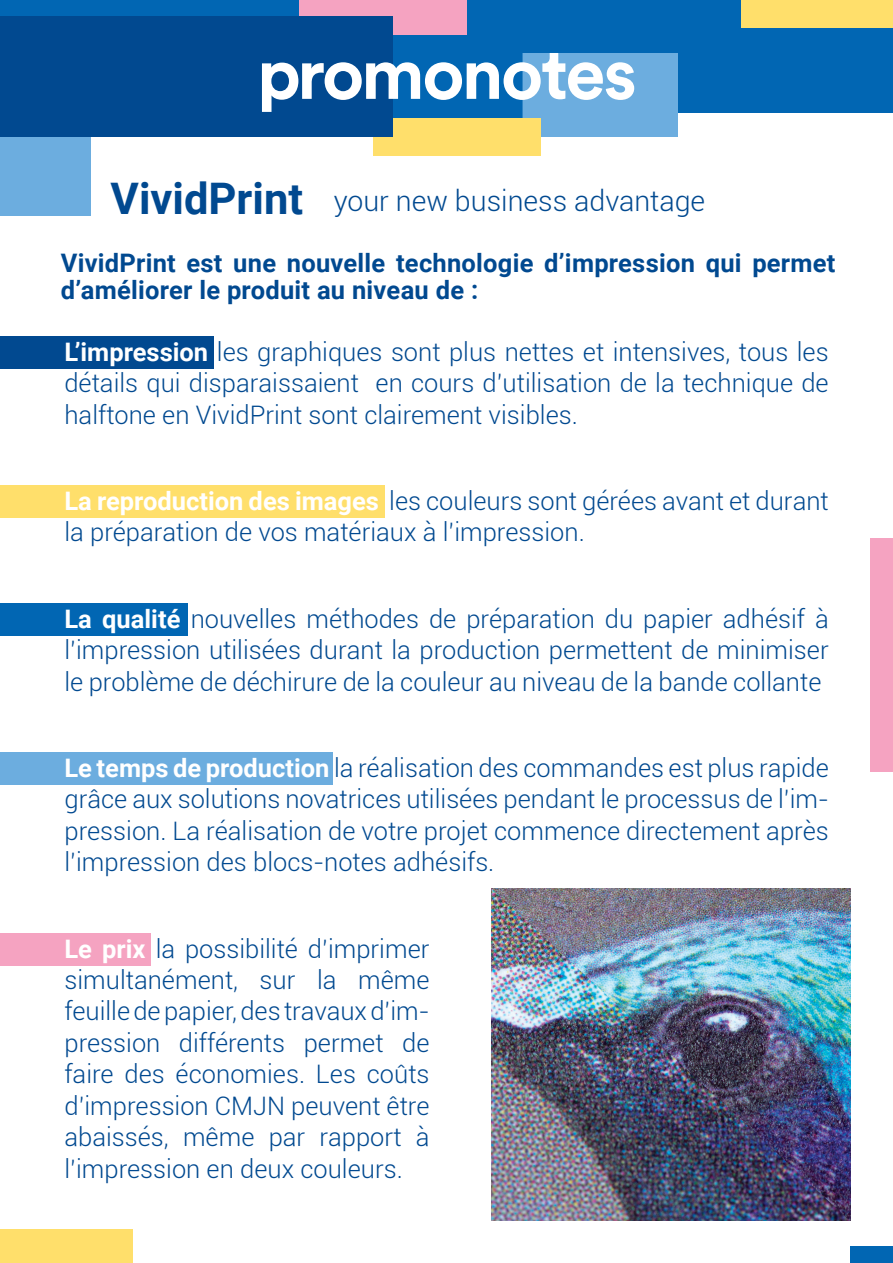
<style>
.page{position:relative;width:893px;height:1263px;background:#fff}
.page>*{position:absolute;margin:0;border:0;box-sizing:border-box;transform-origin:0 0}
.t1{font:300 28.5px "Roboto";color:#014990}
.t2{font:300 25.5px/31.5px "Roboto";color:#014990;text-align:justify}
.t3{font:700 25.5px/27px "Roboto";letter-spacing:.01em;color:#014990}
.s1{font-weight:700;font-size:43.5px}
.s2{font-weight:700;color:#fff}
</style>
<div class="page">
<div style="left:0;top:106px;width:90px;height:110px;background:#6caddf"></div>
<div style="left:0;top:0;width:893px;height:112px;background:#0166b3"></div>
<div style="left:0;top:16px;width:389px;height:121px;background:#014990"></div>
<div style="left:299px;top:0;width:168px;height:34px;background:#f5a3c1"></div>
<div style="left:523px;top:53px;width:155px;height:84px;background:#6caddf"></div>
<div style="left:374px;top:118px;width:167px;height:37px;background:#ffdf6b"></div>
<div style="left:225px;top:16px;width:167px;height:121px;background:#014990"></div>
<svg style="left:262px;top:34px;width:373px;height:103px"></svg>
<div style="left:741px;top:0;width:152px;height:27px;background:#ffdf6b"></div>
<div style="left:0;top:1229px;width:133px;height:34px;background:#ffdf6b"></div>
<div style="left:871px;top:538px;width:22px;height:233px;background:#f5a3c1"></div>
<div style="left:0;top:603px;width:187px;height:32px;background:#0166b3"></div>
<div style="left:0;top:753px;width:333px;height:32px;background:#6caddf"></div>
<div style="left:0;top:933px;width:151px;height:32px;background:#f5a3c1"></div>
<div style="left:0;top:486px;width:384px;height:32px;background:#ffdf6b"></div>
<div style="left:0;top:336px;width:213px;height:32px;background:#014990"></div>
<div style="left:850px;top:1246px;width:43px;height:17px;background:#0166b3"></div>
<img style="left:491px;top:889px;width:359px;height:331px">
<p class="t1" style="left:111px;top:181px;width:596px"><span class="s1">VividPrint</span> your new business advantage</p>
<p class="t3" style="left:61px;top:249px;width:776px">VividPrint est une nouvelle technologie d’impression qui permet d’améliorer le produit au niveau de :</p>
<p class="t2" style="left:64px;top:335px;width:766px"><span class="s2">L’impression</span> les graphiques sont plus nettes et intensives, tous les détails qui disparaissaient en cours d’utilisation de la technique de halftone en VividPrint sont clairement visibles.</p>
<p class="t2" style="left:64px;top:484px;width:766px"><span class="s2">La reproduction des images</span> les couleurs sont gérées avant et durant la préparation de vos matériaux à l’impression.</p>
<p class="t2" style="left:64px;top:602px;width:766px"><span class="s2">La qualité</span> nouvelles méthodes de préparation du papier adhésif à l’impression utilisées durant la production permettent de minimiser le problème de déchirure de la couleur au niveau de la bande collante<span class="s2">.</span></p>
<p class="t2" style="left:64px;top:751px;width:766px"><span class="s2">Le temps de production</span> la réalisation des commandes est plus rapide grâce aux solutions novatrices utilisées pendant le processus de l’im&shy;pression. La réalisation de votre projet commence directement après l’impression des blocs-notes adhésifs.</p>
<p class="t2" style="left:64px;top:932px;width:367px"><span class="s2">Le prix</span> la possibilité d’imprimer simultanément, sur la même feuille de papier, des travaux d’im&shy;pression différents permet de faire des économies. Les coûts d’impression CMJN peuvent être abaissés, même par rapport à l’impression en deux couleurs.</p>
</div>
